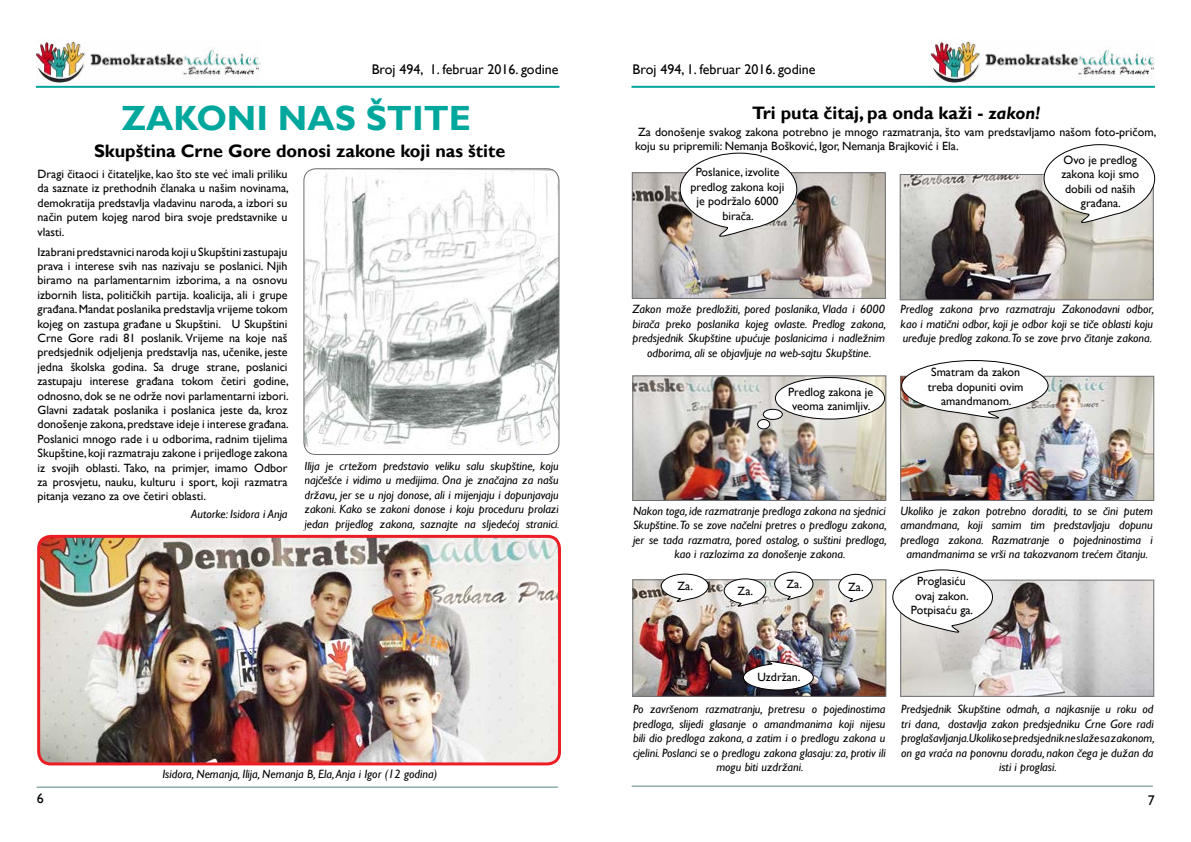
<style>
.page{position:relative;width:1191px;height:842px;background:#fff}
.page>*{position:absolute;margin:0;border:0;box-sizing:border-box;transform-origin:0 0}
.t1{font:700 35px "Gill Sans";color:#00a79d}
.t2{font:700 18px "Gill Sans";color:#000}
.t3{font:14px "Gill Sans";color:#000}
.t4{font:italic 12px/14.4px "Gill Sans";color:#000;text-align:center}
.t5{font:12px/14.4px "Gill Sans";color:#000;text-align:center}
.s1{font-style:italic}
</style>
<div class="page">
<hr style="left:36px;top:86px;width:523px;height:2px;background:#00a69c">
<hr style="left:631px;top:86px;width:524px;height:2px;background:#00a69c">
<hr style="left:37px;top:787px;width:520px;height:1px;background:#588785">
<hr style="left:632px;top:786px;width:520px;height:1px;background:#588785">
<img style="left:36px;top:40px;width:224px;height:42px">
<img style="left:930px;top:40px;width:225px;height:42px">
<img style="left:634px;top:174px;width:250px;height:123px">
<div style="left:632px;top:172px;width:254px;height:127px;border:1px solid #6d6e71"></div>
<img style="left:901px;top:176px;width:250px;height:122px">
<div style="left:899px;top:174px;width:254px;height:126px;border:1px solid #6d6e71"></div>
<img style="left:634px;top:377px;width:250px;height:122px">
<div style="left:632px;top:375px;width:254px;height:126px;border:1px solid #6d6e71"></div>
<img style="left:902px;top:378px;width:250px;height:121px">
<div style="left:900px;top:376px;width:254px;height:125px;border:1px solid #6d6e71"></div>
<img style="left:634px;top:581px;width:250px;height:114px">
<div style="left:632px;top:579px;width:254px;height:118px;border:1px solid #6d6e71"></div>
<img style="left:902px;top:582px;width:250px;height:113px">
<div style="left:900px;top:580px;width:254px;height:117px;border:1px solid #6d6e71"></div>
<img style="left:305px;top:170px;width:254px;height:279px">
<div style="left:303px;top:168px;width:256px;height:287px;border:1px solid #6d6e71;border-radius:12px"></div>
<img style="left:39px;top:537px;width:520px;height:227px">
<div style="left:37px;top:535px;width:524px;height:230px;border:3px solid #ec1d24;border-radius:12px"></div>
<svg style="left:679px;top:152px;width:119px;height:85px"></svg>
<svg style="left:1043px;top:144px;width:112px;height:79px"></svg>
<div style="left:775px;top:378px;width:109px;height:41px;background:#fff;border-radius:50%"></div>
<div style="left:775px;top:377px;width:110px;height:43px;border:1px solid #000;border-radius:50%"></div>
<div style="left:757px;top:419px;width:12px;height:10px;background:#fff;border-radius:50%"></div>
<div style="left:757px;top:419px;width:13px;height:10px;border:1px solid #000;border-radius:50%"></div>
<div style="left:763px;top:409px;width:19px;height:10px;background:#fff;border-radius:50%"></div>
<div style="left:763px;top:409px;width:20px;height:11px;border:1px solid #000;border-radius:50%"></div>
<svg style="left:900px;top:360px;width:149px;height:59px"></svg>
<svg style="left:837px;top:573px;width:36px;height:30px"></svg>
<svg style="left:660px;top:573px;width:49px;height:29px"></svg>
<svg style="left:892px;top:569px;width:101px;height:64px"></svg>
<svg style="left:723px;top:578px;width:43px;height:29px"></svg>
<svg style="left:773px;top:571px;width:41px;height:29px"></svg>
<svg style="left:742px;top:660px;width:72px;height:31px"></svg>
<p class="t3" style="left:372px;top:62px;width:188px">Broj 494, 1. februar 2016. godine</p>
<p class="t3" style="left:632px;top:61px;width:184px">Broj 494, 1. februar 2016. godine</p>
<h1 class="t1" style="left:122px;top:97px;width:351px">ZAKONI NAS ŠTITE</h1>
<h2 class="t2" style="left:752px;top:103px;width:290px">Tri puta čitaj, pa onda kaži - <span class="s1">zakon!</span></h2>
<p class="t5" style="left:635px;top:125px;width:522px;text-align:left">Za donošenje svakog zakona potrebno je mnogo razmatranja, što vam predstavljamo našom foto-pričom, koju su pripremili: Nemanja Bošković, Igor, Nemanja Brajković i Ela.</p>
<p class="t5" style="left:690px;top:165px;width:95px">Poslanice, izvolite predlog zakona koji je podržalo 6000 birača.</p>
<h2 class="t2" style="left:94px;top:140px;width:413px">Skupština Crne Gore donosi zakone koji nas štite</h2>
<p class="t5" style="left:1061px;top:153px;width:79px">Ovo je predlog zakona koji smo dobili od naših građana.</p>
<p class="t5" style="left:38px;top:167px;width:253px;text-align:justify">Dragi čitaoci i čitateljke, kao što ste već imali priliku da saznate iz prethodnih članaka u našim novinama, demokratija predstavlja vladavinu naroda, a izbori su način putem kojeg narod bira svoje predstavnike u vlasti.</p>
<p class="t5" style="left:38px;top:245px;width:253px;text-align:justify">Izabrani predstavnici naroda koji u Skupštini zastupaju prava i interese svih nas nazivaju se poslanici. Njih biramo na parlamentarnim izborima, a na osnovu izbornih lista, političkih partija. koalicija, ali i grupe građana. Mandat poslanika predstavlja vrijeme tokom kojeg on zastupa građane u Skupštini. U Skupštini Crne Gore radi 81 poslanik. Vrijeme na koje naš predsjednik odjeljenja predstavlja nas, učenike, jeste jedna školska godina. Sa druge strane, poslanici zastupaju interese građana tokom četiri godine, odnosno, dok se ne održe novi parlamentarni izbori.<br>Glavni zadatak poslanika i poslanica jeste da, kroz donošenje zakona, predstave ideje i interese građana.<br>Poslanici mnogo rade i u odborima, radnim tijelima Skupštine, koji razmatraju zakone i prijedloge zakona iz svojih oblasti. Tako, na primjer, imamo Odbor za prosvjetu, nauku, kulturu i sport, koji razmatra pitanja vezano za ove četiri oblasti.</p>
<p class="t4" style="left:191px;top:507px;width:98px">Autorke: Isidora i Anja</p>
<p class="t4" style="left:632px;top:302px;width:255px">Zakon može predložiti, pored poslanika, Vlada i 6000 birača preko poslanika kojeg ovlaste. Predlog zakona, predsjednik Skupštine upućuje poslanicima i nadležnim odborima, ali se objavljuje na web-sajtu Skupštine.</p>
<p class="t4" style="left:900px;top:302px;width:255px;text-align:justify">Predlog zakona prvo razmatraju Zakonodavni odbor, kao i matični odbor, koji je odbor koji se tiče oblasti koju uređuje predlog zakona.To se zove prvo čitanje zakona.</p>
<p class="t5" style="left:927px;top:365px;width:97px">Smatram da zakon treba dopuniti ovim amandmanom.</p>
<p class="t5" style="left:788px;top:385px;width:87px">Predlog zakona je veoma zanimljiv.</p>
<p class="t4" style="left:304px;top:459px;width:257px;text-align:justify">Ilija je crtežom predstavio veliku salu skupštine, koju najčešće i vidimo u medijima. Ona je značajna za našu državu, jer se u njoj donose, ali i mijenjaju i dopunjavaju zakoni. Kako se zakoni donose i koju proceduru prolazi jedan prijedlog zakona, saznajte na sljedećoj stranici.</p>
<p class="t4" style="left:633px;top:504px;width:255px">Nakon toga, ide razmatranje predloga zakona na sjednici Skupštine.To se zove načelni pretres o predlogu zakona, jer se tada razmatra, pored ostalog, o suštini predloga, kao i razlozima za donošenje zakona.</p>
<p class="t4" style="left:900px;top:504px;width:254px">Ukoliko je zakon potrebno doraditi, to se čini putem amandmana, koji samim tim predstavljaju dopunu predloga zakona. Razmatranje o pojedninostima i amandmanima se vrši na takozvanom trećem čitanju.</p>
<p class="t5" style="left:677px;top:579px;width:17px">Za.</p>
<p class="t5" style="left:848px;top:580px;width:17px">Za.</p>
<p class="t5" style="left:911px;top:574px;width:64px">Proglasiću ovaj zakon.<br>Potpisaću ga.</p>
<p class="t5" style="left:786px;top:577px;width:17px">Za.</p>
<p class="t5" style="left:737px;top:584px;width:17px">Za.</p>
<p class="t4" style="left:162px;top:767px;width:276px">Isidora, Nemanja, Ilija, Nemanja B, Ela, Anja i Igor (12 godina)</p>
<p class="t5" style="left:757px;top:670px;width:45px">Uzdržan.</p>
<p class="t4" style="left:633px;top:702px;width:254px">Po završenom razmatranju, pretresu o pojedinostima predloga, slijedi glasanje o amandmanima koji nijesu bili dio predloga zakona, a zatim i o predlogu zakona u cjelini. Poslanci se o predlogu zakona glasaju: za, protiv ili mogu biti uzdržani.</p>
<p class="t4" style="left:901px;top:702px;width:255px">Predsjednik Skupštine odmah, a najkasnije u roku od tri dana, dostavlja zakon predsjedniku Crne Gore radi proglašavljanja.Ukoliko se predsjednik ne slaže sa zakonom, on ga vraća na ponovnu doradu, nakon čega je dužan da isti i proglasi.</p>
<p class="t3" style="left:37px;top:790px;width:8px">6</p>
<p class="t3" style="left:1148px;top:792px;width:8px">7</p>
</div>
